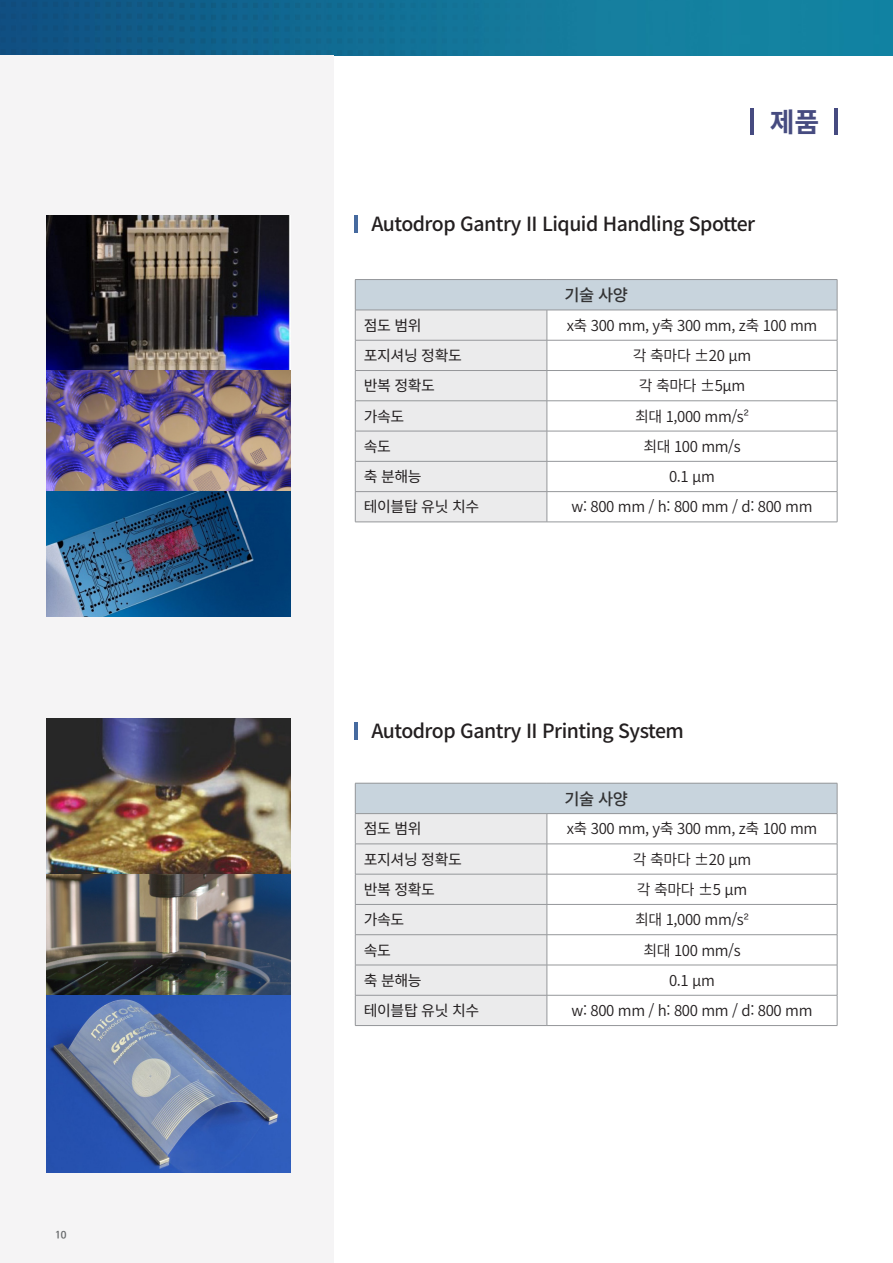
<style>
.page{position:relative;width:893px;height:1263px;background:#fff}
.page>*{position:absolute;margin:0;border:0;box-sizing:border-box;transform-origin:0 0}
.t1{font:700 27px "Noto Sans CJ Kkr";color:#2f3570}
.t2{font:500 19.5px "Noto Sans CJ Kkr";letter-spacing:-.025em;color:#231f20}
.t3{font:500 16.5px "Noto Sans CJ Kkr";letter-spacing:-.025em;color:#333334}
.t4{font:600 15px "Noto Sans CJ Kkr";letter-spacing:-.025em;color:#231f20}
.t5{font:15px "Noto Sans CJ Kkr";letter-spacing:-.025em;color:#231f20}
.t6{font:700 9.75px "Nanum Barun Gothic";color:#67696b}
.s1{font-family:"YDVYGO32";font-weight:400}
</style>
<div class="page">
<div style="left:573px;top:0;width:320px;height:55px;background:#1482a0"></div>
<svg style="left:0;top:0;width:573px;height:55px;background:#11658e"></svg>
<div style="left:0;top:55px;width:334px;height:1208px;background:#f5f4f5"></div>
<hr style="left:834px;top:108px;width:3px;height:27px;background:#2f3570">
<hr style="left:750px;top:108px;width:4px;height:27px;background:#464b80">
<img style="left:46px;top:369px;width:244px;height:123px">
<img style="left:46px;top:873px;width:244px;height:122px">
<img style="left:46px;top:492px;width:244px;height:124px">
<svg style="left:46px;top:995px;width:244px;height:177px;background:#4c6caf"></svg>
<img style="left:46px;top:215px;width:244px;height:154px">
<img style="left:46px;top:719px;width:244px;height:154px">
<hr style="left:355px;top:215px;width:3px;height:18px;background:#466a9f">
<hr style="left:355px;top:722px;width:3px;height:18px;background:#466a9f">
<div style="left:355px;top:280px;width:482px;height:30px;background:#c8d4dd"></div>
<div style="left:356px;top:311px;width:191px;height:180px;background:#ebebec"></div>
<div style="left:355px;top:492px;width:192px;height:30px;background:#ebebec"></div>
<hr style="left:355px;top:279px;width:192px;height:1px;background:#95979a">
<hr style="left:355px;top:280px;width:1px;height:30px;background:#95979a">
<hr style="left:547px;top:279px;width:290px;height:1px;background:#95979a">
<hr style="left:837px;top:280px;width:1px;height:30px;background:#95979a">
<hr style="left:355px;top:310px;width:192px;height:1px;background:#95979a">
<hr style="left:355px;top:310px;width:1px;height:30px;background:#95979a">
<hr style="left:547px;top:310px;width:290px;height:1px;background:#95979a">
<hr style="left:547px;top:310px;width:1px;height:30px;background:#95979a">
<hr style="left:837px;top:310px;width:1px;height:30px;background:#95979a">
<hr style="left:355px;top:340px;width:192px;height:1px;background:#95979a">
<hr style="left:355px;top:340px;width:1px;height:30px;background:#95979a">
<hr style="left:547px;top:340px;width:290px;height:1px;background:#95979a">
<hr style="left:547px;top:340px;width:1px;height:30px;background:#95979a">
<hr style="left:837px;top:340px;width:1px;height:30px;background:#95979a">
<hr style="left:355px;top:370px;width:192px;height:1px;background:#95979a">
<hr style="left:355px;top:371px;width:1px;height:30px;background:#95979a">
<hr style="left:547px;top:370px;width:290px;height:1px;background:#95979a">
<hr style="left:547px;top:371px;width:1px;height:30px;background:#95979a">
<hr style="left:837px;top:371px;width:1px;height:30px;background:#95979a">
<hr style="left:355px;top:400px;width:192px;height:1px;background:#95979a">
<hr style="left:355px;top:401px;width:1px;height:30px;background:#95979a">
<hr style="left:547px;top:400px;width:290px;height:1px;background:#95979a">
<hr style="left:547px;top:401px;width:1px;height:30px;background:#95979a">
<hr style="left:837px;top:401px;width:1px;height:30px;background:#95979a">
<hr style="left:355px;top:431px;width:192px;height:1px;background:#95979a">
<hr style="left:355px;top:431px;width:1px;height:30px;background:#95979a">
<hr style="left:547px;top:431px;width:290px;height:1px;background:#95979a">
<hr style="left:547px;top:431px;width:1px;height:30px;background:#95979a">
<hr style="left:837px;top:431px;width:1px;height:30px;background:#95979a">
<hr style="left:355px;top:461px;width:192px;height:1px;background:#95979a">
<hr style="left:355px;top:461px;width:1px;height:30px;background:#95979a">
<hr style="left:547px;top:461px;width:290px;height:1px;background:#95979a">
<hr style="left:547px;top:461px;width:1px;height:30px;background:#95979a">
<hr style="left:837px;top:461px;width:1px;height:30px;background:#95979a">
<hr style="left:355px;top:491px;width:192px;height:1px;background:#95979a">
<hr style="left:355px;top:492px;width:1px;height:30px;background:#95979a">
<hr style="left:547px;top:491px;width:290px;height:1px;background:#95979a">
<hr style="left:547px;top:492px;width:1px;height:30px;background:#95979a">
<hr style="left:837px;top:492px;width:1px;height:30px;background:#95979a">
<hr style="left:355px;top:522px;width:192px;height:1px;background:#95979a">
<hr style="left:547px;top:522px;width:290px;height:1px;background:#95979a">
<div style="left:355px;top:783px;width:482px;height:31px;background:#c8d4dd"></div>
<div style="left:356px;top:814px;width:191px;height:181px;background:#ebebec"></div>
<div style="left:355px;top:995px;width:192px;height:30px;background:#ebebec"></div>
<hr style="left:355px;top:783px;width:192px;height:1px;background:#95979a">
<hr style="left:355px;top:783px;width:1px;height:30px;background:#95979a">
<hr style="left:547px;top:783px;width:290px;height:1px;background:#95979a">
<hr style="left:837px;top:783px;width:1px;height:30px;background:#95979a">
<hr style="left:355px;top:813px;width:192px;height:1px;background:#95979a">
<hr style="left:355px;top:814px;width:1px;height:30px;background:#95979a">
<hr style="left:547px;top:813px;width:290px;height:1px;background:#95979a">
<hr style="left:547px;top:814px;width:1px;height:30px;background:#95979a">
<hr style="left:837px;top:814px;width:1px;height:30px;background:#95979a">
<hr style="left:355px;top:844px;width:192px;height:1px;background:#95979a">
<hr style="left:355px;top:844px;width:1px;height:30px;background:#95979a">
<hr style="left:547px;top:844px;width:290px;height:1px;background:#95979a">
<hr style="left:547px;top:844px;width:1px;height:30px;background:#95979a">
<hr style="left:837px;top:844px;width:1px;height:30px;background:#95979a">
<hr style="left:355px;top:874px;width:192px;height:1px;background:#95979a">
<hr style="left:355px;top:874px;width:1px;height:30px;background:#95979a">
<hr style="left:547px;top:874px;width:290px;height:1px;background:#95979a">
<hr style="left:547px;top:874px;width:1px;height:30px;background:#95979a">
<hr style="left:837px;top:874px;width:1px;height:30px;background:#95979a">
<hr style="left:355px;top:904px;width:192px;height:1px;background:#95979a">
<hr style="left:355px;top:904px;width:1px;height:30px;background:#95979a">
<hr style="left:547px;top:904px;width:290px;height:1px;background:#95979a">
<hr style="left:547px;top:904px;width:1px;height:30px;background:#95979a">
<hr style="left:837px;top:904px;width:1px;height:30px;background:#95979a">
<hr style="left:355px;top:934px;width:192px;height:1px;background:#95979a">
<hr style="left:355px;top:935px;width:1px;height:30px;background:#95979a">
<hr style="left:547px;top:934px;width:290px;height:1px;background:#95979a">
<hr style="left:547px;top:935px;width:1px;height:30px;background:#95979a">
<hr style="left:837px;top:935px;width:1px;height:30px;background:#95979a">
<hr style="left:355px;top:965px;width:192px;height:1px;background:#95979a">
<hr style="left:355px;top:965px;width:1px;height:30px;background:#95979a">
<hr style="left:547px;top:965px;width:290px;height:1px;background:#95979a">
<hr style="left:547px;top:965px;width:1px;height:30px;background:#95979a">
<hr style="left:837px;top:965px;width:1px;height:30px;background:#95979a">
<hr style="left:355px;top:995px;width:192px;height:1px;background:#95979a">
<hr style="left:355px;top:995px;width:1px;height:30px;background:#95979a">
<hr style="left:547px;top:995px;width:290px;height:1px;background:#95979a">
<hr style="left:547px;top:995px;width:1px;height:30px;background:#95979a">
<hr style="left:837px;top:995px;width:1px;height:30px;background:#95979a">
<hr style="left:355px;top:1025px;width:192px;height:1px;background:#95979a">
<hr style="left:547px;top:1025px;width:290px;height:1px;background:#95979a">
<p class="t6" style="left:55px;top:1230px;width:13px">10</p>
<h1 class="t1" style="left:770px;top:107px;width:51px">제품</h1>
<p class="t2" style="left:371px;top:213px;width:385px">Autodrop Gantry II Liquid Handling Spotter</p>
<p class="t3" style="left:564px;top:286px;width:65px">기술 사양</p>
<p class="t5" style="left:364px;top:317px;width:59px">점도 범위</p>
<p class="t4" style="left:567px;top:317px;width:252px">x축 300 mm, y축 300 mm, z축 100 mm</p>
<p class="t5" style="left:364px;top:347px;width:100px">포지셔닝 정확도</p>
<p class="t4" style="left:633px;top:347px;width:120px">각 축마다 ±20 μm</p>
<p class="t5" style="left:364px;top:377px;width:73px">반복 정확도</p>
<p class="t4" style="left:639px;top:377px;width:108px">각 축마다 ±5μm</p>
<p class="t5" style="left:364px;top:408px;width:42px">가속도</p>
<p class="t4" style="left:635px;top:408px;width:116px">최대 1,000 mm/s<span class="s1">²</span></p>
<p class="t5" style="left:364px;top:438px;width:29px">속도</p>
<p class="t4" style="left:643px;top:438px;width:99px">최대 100 mm/s</p>
<p class="t5" style="left:364px;top:468px;width:59px">축 분해능</p>
<p class="t4" style="left:669px;top:468px;width:47px">0.1 μm</p>
<p class="t5" style="left:364px;top:498px;width:117px">테이블탑 유닛 치수</p>
<p class="t4" style="left:572px;top:498px;width:242px">w: 800 mm / h: 800 mm / d: 800 mm</p>
<p class="t2" style="left:371px;top:719px;width:314px">Autodrop Gantry II Printing System</p>
<p class="t3" style="left:564px;top:789px;width:65px">기술 사양</p>
<p class="t5" style="left:364px;top:820px;width:59px">점도 범위</p>
<p class="t4" style="left:567px;top:820px;width:252px">x축 300 mm, y축 300 mm, z축 100 mm</p>
<p class="t5" style="left:364px;top:851px;width:100px">포지셔닝 정확도</p>
<p class="t4" style="left:633px;top:851px;width:120px">각 축마다 ±20 μm</p>
<p class="t5" style="left:364px;top:881px;width:73px">반복 정확도</p>
<p class="t4" style="left:637px;top:881px;width:112px">각 축마다 ±5 μm</p>
<p class="t5" style="left:364px;top:911px;width:42px">가속도</p>
<p class="t4" style="left:635px;top:911px;width:116px">최대 1,000 mm/s<span class="s1">²</span></p>
<p class="t5" style="left:364px;top:941px;width:29px">속도</p>
<p class="t4" style="left:643px;top:941px;width:99px">최대 100 mm/s</p>
<p class="t5" style="left:364px;top:972px;width:59px">축 분해능</p>
<p class="t4" style="left:669px;top:972px;width:47px">0.1 μm</p>
<p class="t5" style="left:364px;top:1002px;width:117px">테이블탑 유닛 치수</p>
<p class="t4" style="left:572px;top:1002px;width:242px">w: 800 mm / h: 800 mm / d: 800 mm</p>
</div>
